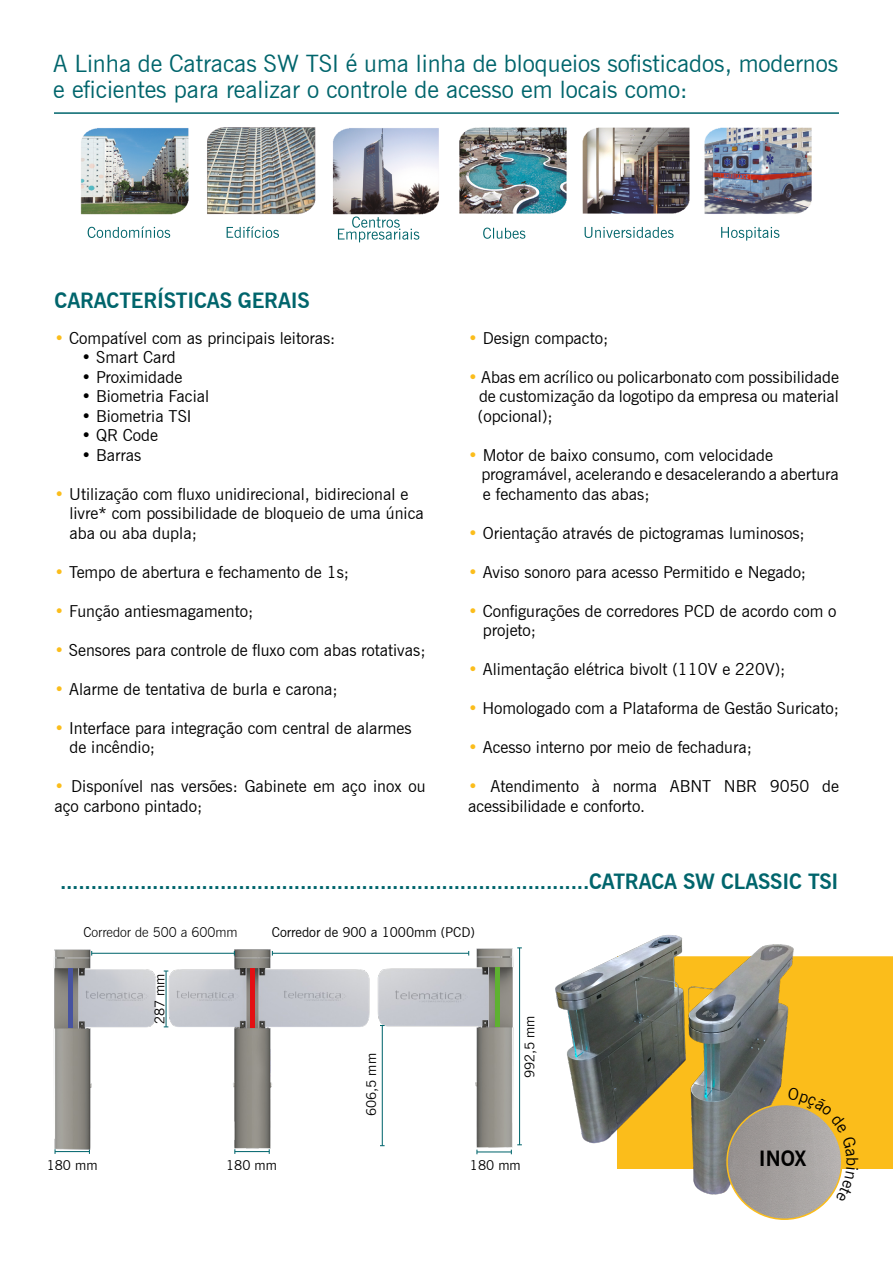
<style>
.page{position:relative;width:893px;height:1263px;background:#fff}
.page>*{position:absolute;margin:0;border:0;box-sizing:border-box;transform-origin:0 0}
.t1{font:24px/25.5px "News Gothic BT";color:#00656c}
.t2{font:700 21px "News Gothic BT";letter-spacing:-.01em;color:#00656c}
.t3{font:700 21px "News Gothic BT";color:#000}
.t4{font:16.5px/19.5px "News Gothic BT";color:#000}
.t5{font:13.5px "News Gothic BT";color:#000}
.t6{font:300 13.5px "News Gothic BT";color:#000}
.s1{color:#fbbd1b}
</style>
<div class="page">
<div style="left:798px;top:956px;width:95px;height:213px;background:#fbbd1b"></div>
<img style="left:80px;top:127px;width:732px;height:116px">
<img style="left:88px;top:226px;width:82px;height:12px">
<img style="left:227px;top:226px;width:52px;height:12px">
<img style="left:352px;top:216px;width:48px;height:12px">
<img style="left:338px;top:240px;width:81px;height:2px">
<img style="left:338px;top:229px;width:81px;height:11px">
<img style="left:483px;top:228px;width:42px;height:11px">
<img style="left:585px;top:227px;width:89px;height:11px">
<img style="left:721px;top:227px;width:58px;height:14px">
<hr style="left:54px;top:112px;width:785px;height:2px;background:#00656c">
<img style="left:374px;top:948px;width:148px;height:206px">
<img style="left:207px;top:949px;width:167px;height:205px">
<hr style="left:477px;top:1151px;width:34px;height:1px;background:#00656c">
<hr style="left:519px;top:948px;width:1px;height:197px;background:#00656c">
<svg style="left:511px;top:1144px;width:11px;height:10px"></svg>
<hr style="left:382px;top:1025px;width:1px;height:121px;background:#00656c">
<hr style="left:235px;top:1151px;width:34px;height:1px;background:#00656c">
<hr style="left:272px;top:953px;width:197px;height:1px;background:#00656c">
<hr style="left:92px;top:953px;width:142px;height:1px;background:#00656c">
<img style="left:53px;top:949px;width:154px;height:205px">
<hr style="left:166px;top:971px;width:1px;height:56px;background:#00656c">
<div style="left:68px;top:968px;width:5px;height:60px;background:#4753a0"></div>
<div style="left:250px;top:968px;width:5px;height:60px;background:#e30f13"></div>
<div style="left:495px;top:967px;width:5px;height:60px;background:#5eb130"></div>
<img style="left:555px;top:935px;width:243px;height:265px">
<img style="left:727px;top:1104px;width:115px;height:115px;border-radius:57px">
<svg style="left:788px;top:1087px;width:68px;height:69px"></svg>
<svg style="left:836px;top:1167px;width:22px;height:22px"></svg>
<h1 class="t1" style="left:53px;top:51px;width:786px">A Linha de Catracas SW TSI é uma linha de bloqueios sofisticados, modernos e eficientes para realizar o controle de acesso em locais como:</h1>
<p class="t2" style="left:55px;top:288px;width:257px">CARACTERÍSTICAS GERAIS</p>
<p class="t4" style="left:55px;top:328px;width:282px"><span class="s1">•</span> Compatível com as principais leitoras:</p>
<p class="t4" style="left:82px;top:347px;width:96px">• Smart Card</p>
<p class="t4" style="left:82px;top:367px;width:102px">• Proximidade</p>
<p class="t4" style="left:82px;top:386px;width:129px">• Biometria Facial</p>
<p class="t4" style="left:82px;top:406px;width:112px">• Biometria TSI</p>
<p class="t4" style="left:82px;top:425px;width:78px">• QR Code</p>
<p class="t4" style="left:82px;top:445px;width:61px">• Barras</p>
<p class="t4" style="left:69px;top:484px;width:356px;text-indent:-15px"><span class="s1">•</span> Utilização com fluxo unidirecional, bidirecional e livre* com possibilidade de bloqueio de uma única aba ou aba dupla;</p>
<p class="t4" style="left:55px;top:562px;width:296px"><span class="s1">•</span> Tempo de abertura e fechamento de 1s;</p>
<p class="t4" style="left:55px;top:601px;width:200px"><span class="s1">•</span> Função antiesmagamento;</p>
<p class="t4" style="left:55px;top:640px;width:372px"><span class="s1">•</span> Sensores para controle de fluxo com abas rotativas;</p>
<p class="t4" style="left:55px;top:679px;width:285px"><span class="s1">•</span> Alarme de tentativa de burla e carona;</p>
<p class="t4" style="left:69px;top:718px;width:344px;text-indent:-15px"><span class="s1">•</span> Interface para integração com central de alarmes de incêndio;</p>
<p class="t4" style="left:55px;top:777px;width:372px"><span class="s1">•</span> Disponível nas versões: Gabinete em aço inox ou aço carbono pintado;</p>
<p class="t4" style="left:468px;top:328px;width:142px"><span class="s1">•</span> Design compacto;</p>
<p class="t4" style="left:478px;top:367px;width:362px;text-align:justify;text-indent:-10px"><span class="s1">•</span> Abas em acrílico ou policarbonato com possibilidade de customização da logotipo da empresa ou material (opcional);</p>
<p class="t4" style="left:481px;top:445px;width:359px;text-indent:-13px"><span class="s1">•</span> Motor de baixo consumo, com velocidade programável, acelerando e desacelerando a abertura e fechamento das abas;</p>
<p class="t4" style="left:468px;top:523px;width:338px"><span class="s1">•</span> Orientação através de pictogramas luminosos;</p>
<p class="t4" style="left:468px;top:562px;width:339px"><span class="s1">•</span> Aviso sonoro para acesso Permitido e Negado;</p>
<p class="t4" style="left:483px;top:601px;width:355px;text-indent:-15px"><span class="s1">•</span> Configurações de corredores PCD de acordo com o projeto;</p>
<p class="t4" style="left:468px;top:660px;width:319px"><span class="s1">•</span> Alimentação elétrica bivolt (110V e 220V);</p>
<p class="t4" style="left:468px;top:699px;width:372px"><span class="s1">•</span> Homologado com a Plataforma de Gestão Suricato;</p>
<p class="t4" style="left:468px;top:738px;width:285px"><span class="s1">•</span> Acesso interno por meio de fechadura;</p>
<p class="t4" style="left:468px;top:777px;width:372px"><span class="s1">•</span> Atendimento à norma ABNT NBR 9050 de acessibilidade e conforto.</p>
<p class="t2" style="left:60px;top:868px;width:780px">......................................................................................CATRACA SW CLASSIC TSI</p>
<p class="t6" style="left:83px;top:924px;width:156px">Corredor de 500 a 600mm</p>
<p class="t5" style="left:272px;top:924px;width:205px">Corredor de 900 a 1000mm (PCD)</p>
<p class="t5" style="left:152px;top:1024px;width:52px;rotate:-90deg">287 mm</p>
<p class="t5" style="left:363px;top:1116px;width:65px;rotate:-90deg">606,5 mm</p>
<p class="t5" style="left:522px;top:1078px;width:64px;rotate:-90deg">992,5 mm</p>
<p class="t5" style="left:47px;top:1156px;width:52px">180 mm</p>
<p class="t5" style="left:226px;top:1156px;width:52px">180 mm</p>
<p class="t5" style="left:470px;top:1156px;width:52px">180 mm</p>
<p class="t3" style="left:759px;top:1146px;width:49px">INOX</p>
<p class="t4" style="left:862px;top:1157px;width:10px;rotate:90deg">b</p>
</div>
